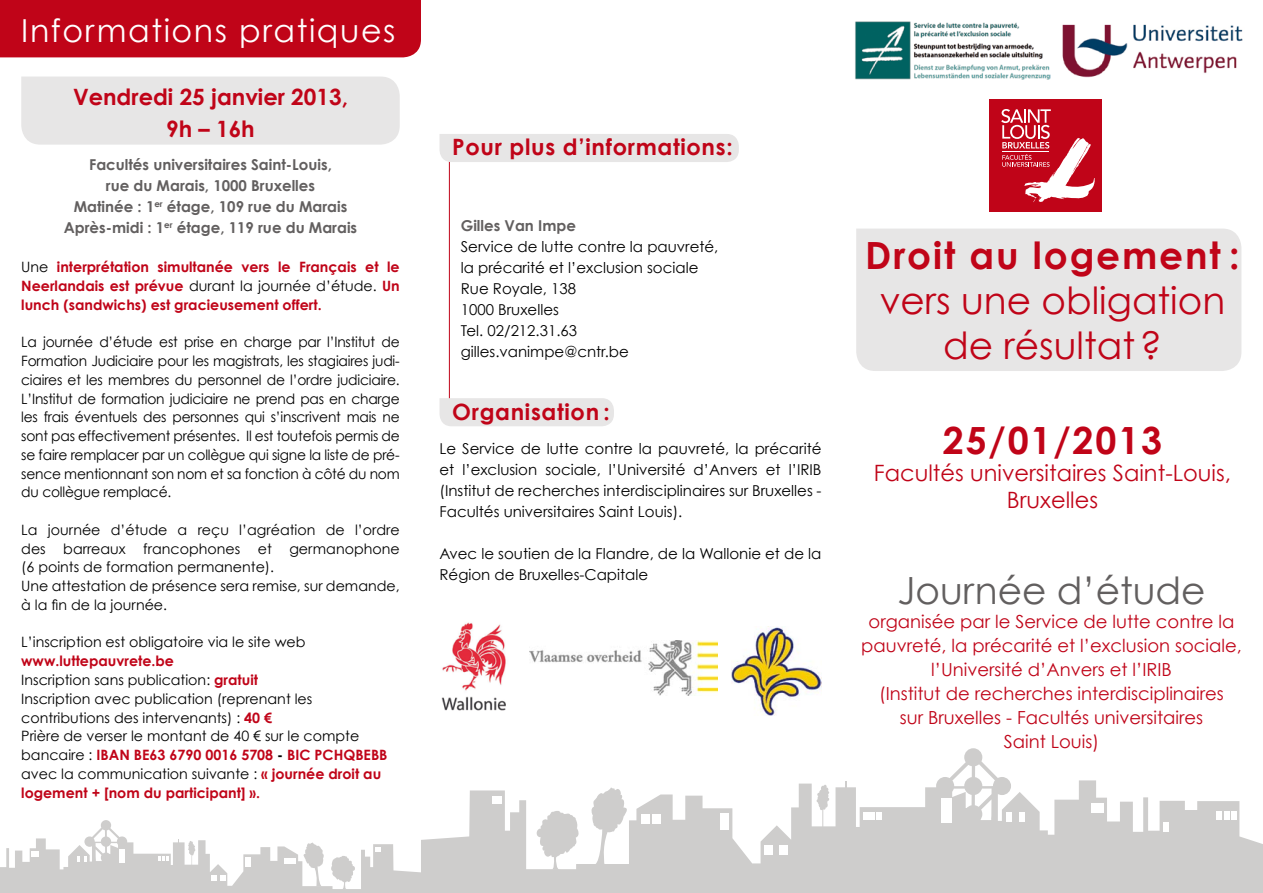
<style>
.page{position:relative;width:1263px;height:893px;background:#fff}
.page>*{position:absolute;margin:0;border:0;box-sizing:border-box;transform-origin:0 0}
.t1{font:37.5px/45px "Century Gothic";color:#c00418;text-align:center}
.t2{font:700 37.5px "Century Gothic";letter-spacing:.05em;color:#c00418}
.t3{font:37.5px "Century Gothic";color:#625f5f}
.t4{font:31.65px "Century Gothic";letter-spacing:.05em;color:#fff}
.t5{font:22.5px/27px "Century Gothic";color:#c00418;text-align:center}
.t6{font:700 22.5px "Century Gothic";letter-spacing:.03em;color:#c00418}
.t7{font:700 22.5px/31.5px "Century Gothic";color:#c00418;text-align:center}
.t8{font:18px/24px "Century Gothic";color:#c00418;text-align:center}
.t9{font:15px/21px "Century Gothic";color:#000}
.t10{font:700 15px/21px "Century Gothic";color:#625f5f;text-align:center}
.t11{font:14.25px/18.8px "Century Gothic";color:#000}
.t12{font:700 14.25px/18.8px "Century Gothic";color:#c00418;text-align:justify}
.s1{font-weight:400;color:#000}
.s2{font-weight:700;color:#c00418}
.s3{font-weight:700}
</style>
<div class="page">
<hr style="left:449px;top:148px;width:1px;height:264px;background:#c00418">
<div style="left:439px;top:398px;width:175px;height:28px;background:#e7e6e6"></div>
<div style="left:439px;top:134px;width:300px;height:28px;background:#e7e6e6"></div>
<div style="left:21px;top:77px;width:379px;height:68px;background:#e7e6e6"></div>
<div style="left:856px;top:229px;width:385px;height:142px;background:#e7e6e6"></div>
<div style="left:0;top:0;width:421px;height:57px;background:#c00418"></div>
<svg style="left:421px;top:780px;width:842px;height:113px;fill:#cecdcc"></svg>
<div style="left:493px;top:796px;width:9px;height:8px;background:#fff"></div>
<div style="left:641px;top:815px;width:9px;height:9px;background:#fff"></div>
<div style="left:652px;top:815px;width:9px;height:9px;background:#fff"></div>
<div style="left:764px;top:845px;width:9px;height:10px;background:#fff"></div>
<div style="left:779px;top:845px;width:9px;height:10px;background:#fff"></div>
<div style="left:720px;top:813px;width:9px;height:17px;background:#fff"></div>
<div style="left:863px;top:812px;width:5px;height:8px;background:#fff"></div>
<div style="left:870px;top:812px;width:5px;height:8px;background:#fff"></div>
<div style="left:876px;top:812px;width:5px;height:8px;background:#fff"></div>
<div style="left:1006px;top:812px;width:6px;height:10px;background:#fff"></div>
<div style="left:1019px;top:812px;width:6px;height:10px;background:#fff"></div>
<div style="left:1163px;top:822px;width:5px;height:10px;background:#fff"></div>
<div style="left:1217px;top:811px;width:5px;height:8px;background:#fff"></div>
<div style="left:1224px;top:811px;width:5px;height:8px;background:#fff"></div>
<div style="left:1231px;top:811px;width:5px;height:8px;background:#fff"></div>
<div style="left:1091px;top:803px;width:13px;height:9px;background:#fff"></div>
<svg style="left:535px;top:810px;width:45px;height:61px"></svg>
<svg style="left:590px;top:787px;width:41px;height:78px"></svg>
<svg style="left:816px;top:783px;width:14px;height:44px"></svg>
<svg style="left:845px;top:781px;width:2px;height:7px"></svg>
<svg style="left:936px;top:748px;width:75px;height:75px"></svg>
<svg style="left:0;top:820px;width:421px;height:73px"></svg>
<img style="left:855px;top:21px;width:195px;height:58px">
<img style="left:1062px;top:24px;width:181px;height:54px">
<div style="left:989px;top:99px;width:113px;height:113px;background:#c00418"></div>
<svg style="left:1001px;top:109px;width:94px;height:93px"></svg>
<hr style="left:1002px;top:152px;width:47px;height:1px;background:#fff">
<img style="left:441px;top:622px;width:65px;height:89px">
<img style="left:731px;top:626px;width:90px;height:90px">
<img style="left:529px;top:641px;width:189px;height:54px">
<h2 class="t4" style="left:21px;top:11px;width:376px">Informations pratiques</h2>
<h3 class="t7" style="left:73px;top:81px;width:276px">Vendredi 25 janvier 2013,<br>9h – 16h</h3>
<p class="t10" style="left:64px;top:153px;width:295px">Facultés universitaires Saint-Louis,<br>rue du Marais, 1000 Bruxelles<br>Matinée : 1<sup>er</sup> étage, 109 rue du Marais Après-midi : 1<sup>er</sup> étage, 119 rue du Marais</p>
<p class="t12" style="left:21px;top:258px;width:380px"><span class="s1">Une</span> interprétation simultanée vers le Français et le Neerlandais est prévue <span class="s1">durant la journée d’étude.</span> Un lunch (sandwichs) est gracieusement offert.</p>
<p class="t11" style="left:21px;top:333px;width:380px;text-align:justify">La journée d’étude est prise en charge par l’Institut de Formation Judiciaire pour les magistrats, les stagiaires judi&shy;ciaires et les membres du personnel de l’ordre judiciaire.<br>L’Institut de formation judiciaire ne prend pas en charge les frais éventuels des personnes qui s’inscrivent mais ne sont pas effectivement présentes. Il est toutefois permis de se faire remplacer par un collègue qui signe la liste de pré&shy;sence mentionnant son nom et sa fonction à côté du nom du collègue remplacé.</p>
<p class="t11" style="left:21px;top:520px;width:380px">La journée d’étude a reçu l’agréation de l’ordre des barreaux francophones et germanophone (6 points de formation permanente).<br>Une attestation de présence sera remise, sur demande, à la fin de la journée.</p>
<p class="t11" style="left:21px;top:633px;width:286px">L’inscription est obligatoire via le site web</p>
<p class="t11" style="left:21px;top:651px;width:368px"><span class="s2">www.luttepauvrete.be<br></span>Inscription sans publication: <span class="s2">gratuit<br></span>Inscription avec publication (reprenant les contributions des intervenants) : <span class="s2">40 €<br></span>Prière de verser le montant de 40 € sur le compte bancaire : <span class="s2">IBAN BE63 6790 0016 5708</span> <span class="s3">-</span> <span class="s2">BIC PCHQBEBB </span>avec la communication suivante : <span class="s2">« journée droit au logement + [nom du participant] ».</span></p>
<h3 class="t6" style="left:452px;top:133px;width:282px">Pour plus d’informations:</h3>
<p class="t10" style="left:461px;top:215px;width:117px">Gilles Van Impe</p>
<p class="t9" style="left:461px;top:236px;width:259px">Service de lutte contre la pauvreté, la précarité et l’exclusion sociale<br>Rue Royale, 138<br>1000 Bruxelles<br>Tel. 02/212.31.63 gilles.vanimpe@cntr.be</p>
<h3 class="t6" style="left:452px;top:398px;width:159px">Organisation :</h3>
<p class="t9" style="left:439px;top:437px;width:383px;text-align:justify">Le Service de lutte contre la pauvreté, la précarité et l’exclusion sociale, l’Université d’Anvers et l’IRIB (Institut de recherches interdisciplinaires sur Bruxelles - Facultés universitaires Saint Louis).</p>
<p class="t9" style="left:439px;top:542px;width:383px">Avec le soutien de la Flandre, de la Wallonie et de la<br>Région de Bruxelles-Capitale</p>
<h1 class="t2" style="left:865px;top:232px;width:376px">Droit au logement :</h1>
<h1 class="t1" style="left:880px;top:278px;width:347px">vers une obligation de résultat?</h1>
<h1 class="t2" style="left:943px;top:417px;width:221px">25/01/2013</h1>
<h3 class="t5" style="left:874px;top:459px;width:359px">Facultés universitaires Saint-Louis,<br>Bruxelles</h3>
<h1 class="t3" style="left:897px;top:567px;width:310px">Journée d’étude</h1>
<p class="t8" style="left:861px;top:609px;width:382px">organisée par le Service de lutte contre la pauvreté, la précarité et l’exclusion sociale, l’Université d’Anvers et l’IRIB<br>(Institut de recherches interdisciplinaires<br>sur Bruxelles - Facultés universitaires<br>Saint Louis)</p>
</div>
